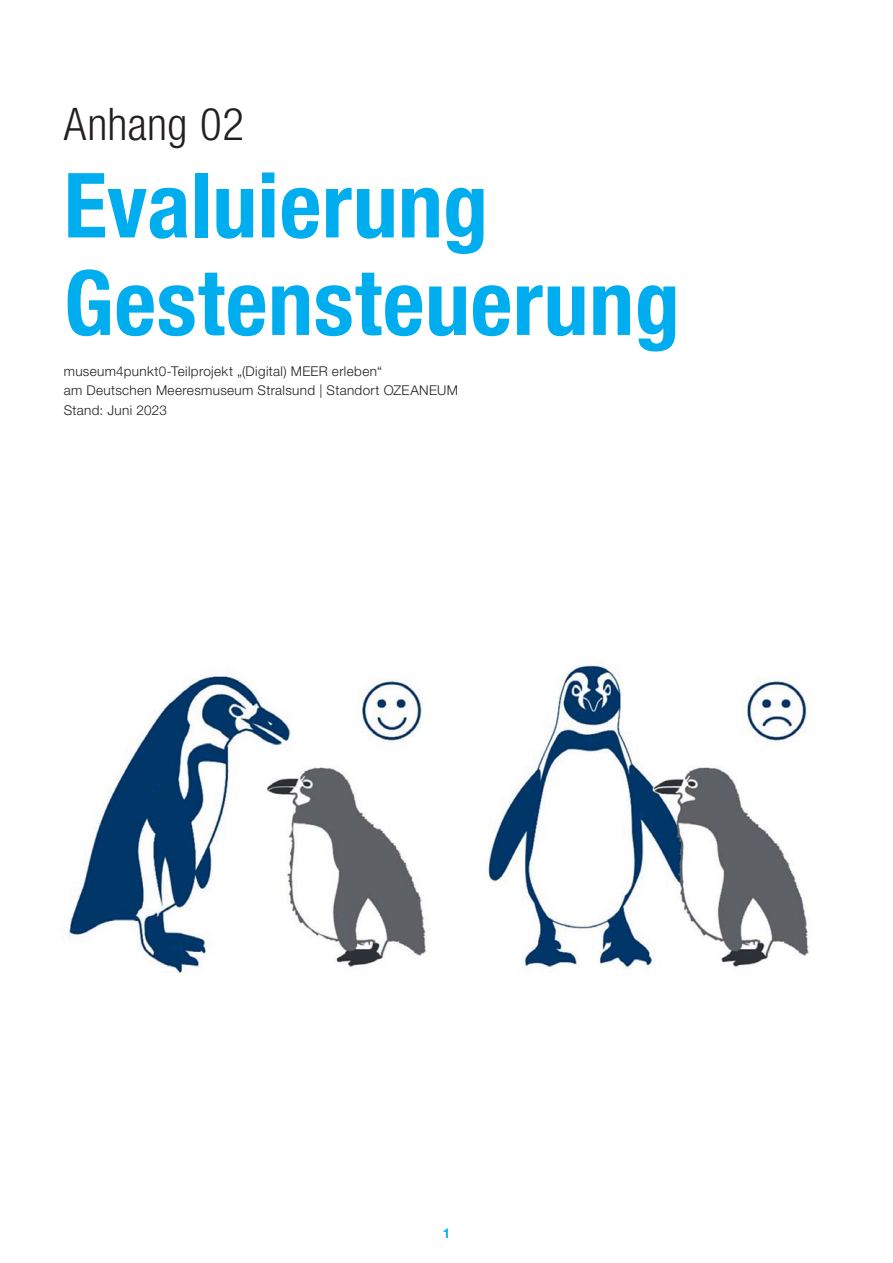
<style>
.page{position:relative;width:893px;height:1263px;background:#fff}
.page>*{position:absolute;margin:0;border:0;box-sizing:border-box;transform-origin:0 0}
.t1{font:700 condensed 90px/97.5px "Helvetica Neue LT Pro";letter-spacing:.005em;color:#00aeef}
.t2{font:300 condensed 45px "Helvetica Neue LT Pro";letter-spacing:.005em;color:#231f20}
.t3{font:300 13.5px/19.5px "Helvetica Neue LT Pro";letter-spacing:.025em;color:#231f20}
.t4{font:700 13.5px "Helvetica Neue LT Pro";color:#00aeef}
</style>
<div class="page">
<img style="left:67px;top:665px;width:744px;height:310px">
<h2 class="t2" style="left:64px;top:108px;width:182px">Anhang 02</h2>
<h1 class="t1" style="left:64px;top:167px;width:617px">Evaluierung<br>Gestensteuerung</h1>
<p class="t3" style="left:64px;top:363px;width:396px">museum4punkt0-Teilprojekt „(Digital) MEER erleben“<br>am Deutschen Meeresmuseum Stralsund | Standort OZEANEUM<br>Stand: Juni 2023</p>
<p class="t4" style="left:443px;top:1229px;width:9px">1</p>
</div>
